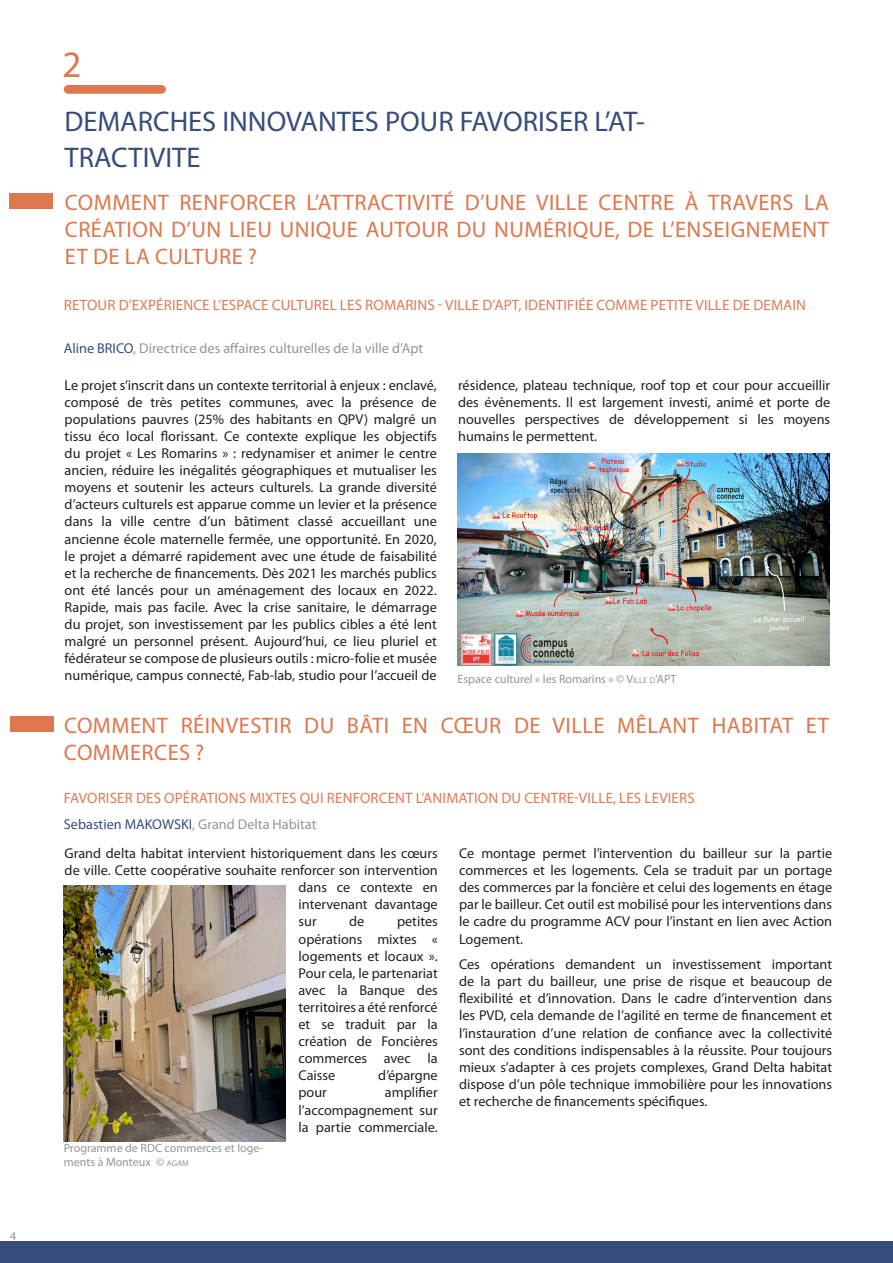
<style>
.page{position:relative;width:893px;height:1263px;background:#fff}
.page>*{position:absolute;margin:0;border:0;box-sizing:border-box;transform-origin:0 0}
.t1{font:37.5px "Myriad Pro";color:#de774e}
.t2{font:28.5px/36px "Myriad Pro";color:#364c7b}
.t3{font:22.5px/27px "Myriad Pro";letter-spacing:.02em;color:#de774e}
.t4{font:15px "Myriad Pro";letter-spacing:.01em;color:#e07a54}
.t5{font:14.25px/17.1px "Myriad Pro";color:#231f20;text-align:justify}
.t6{font:14.25px "Myriad Pro";color:#939598}
.t7{font:12px/14.4px "Myriad Pro";color:#939598}
.s1{color:#364c7b}
.s2{font-style:inherit}
.s3{font-size:8.4px}
.s4{color:#939598}
</style>
<div class="page">
<div style="left:64px;top:85px;width:102px;height:9px;background:#de774e;border-radius:4px"></div>
<div style="left:10px;top:193px;width:43px;height:16px;background:#de774e"></div>
<div style="left:0;top:1242px;width:893px;height:21px;background:#364c7b"></div>
<div style="left:10px;top:716px;width:44px;height:16px;background:#de774e"></div>
<img style="left:458px;top:454px;width:371px;height:212px">
<img style="left:64px;top:886px;width:222px;height:256px">
<p class="t7" style="left:10px;top:1229px;width:8px">4</p>
<h1 class="t1" style="left:64px;top:41px;width:18px">2</h1>
<h2 class="t2" style="left:65px;top:103px;width:582px">DEMARCHES INNOVANTES POUR FAVORI SER L’AT-<br>TRACTIVITE</h2>
<h3 class="t3" style="left:65px;top:189px;width:763px;text-indent:181px">rcer l’attractivité d’un e ville centre à travers la création d’un lieu un ique autou r du num</h3>
<h3 class="t3" style="left:65px;top:189px;width:31px">Comm</h3>
<h3 class="t3" style="left:131px;top:189px;width:87px">ent renfo</h3>
<h3 class="t3" style="left:543px;top:216px;width:288px">érique, de l’enseign ement</h3>
<h3 class="t3" style="left:65px;top:243px;width:194px">et de la cu lture ?</h3>
<p class="t4" style="left:64px;top:296px;width:174px">Retou r d’expérience l’espac</p>
<p class="t4" style="left:261px;top:296px;width:115px">e cu lturel les Roma</p>
<p class="t4" style="left:405px;top:296px;width:203px">rins - ville d’Apt, identifiée comm</p>
<p class="t4" style="left:640px;top:296px;width:165px">e Petite Ville de Demain</p>
<p class="t6" style="left:64px;top:339px;width:361px"><span class="s1">Aline BRICO</span>, Directrice des affaires culturelles de la ville d’Apt</p>
<p class="t5" style="left:65px;top:376px;width:374px">Le projet s’inscrit dans un contexte territorial à enjeux : enclavé, composé de très petites communes, avec la présence de populations pauvres (25% des habitants en QPV) malgré un tissu éco local florissant. Ce contexte explique les objectifs du projet « Les Romarins » : redynamiser et animer le centre ancien, réduire les inégalités géographiques et mutualiser les moyens et soutenir les acteurs culturels. La grande diversité d’acteurs culturels est apparue comme un levier et la présence dans la ville centre d’un bâtiment classé accueillant une ancienne école maternelle fermée, une opportunité. En 2020, le projet a démarré rapidement avec une étude de faisabilité et la recherche de financements. Dès 2021 les marchés publics ont été lancés pour un aménagement des locaux en 2022.<br>Rapide, mais pas facile. Avec la crise sanitaire, le démarrage du projet, son investissement par les publics cibles a été lent malgré un personnel présent. Aujourd’hui, ce lieu pluriel et fédérateur se compose de plusieurs outils : micro-folie et musée numérique, campus connecté, Fab-lab, studio pour l’accueil de</p>
<p class="t5" style="left:458px;top:376px;width:374px">résidence, plateau technique, roof top et cour pour accueillir des évènements. I l est largement investi, animé et porte de nouvelles perspectives de développement si les moyens humains le permettent.</p>
<p class="t7" style="left:458px;top:672px;width:220px">Espace culturel « les Romarins » © <span class="s2">V</span><span class="s3">ILLE D</span><span class="s2">’APT</span></p>
<h3 class="t3" style="left:64px;top:712px;width:31px">Comm</h3>
<h3 class="t3" style="left:130px;top:712px;width:189px">ent réinvestir du</h3>
<h3 class="t3" style="left:347px;top:712px;width:379px">bâti en cœur de ville mêlant hab</h3>
<h3 class="t3" style="left:754px;top:712px;width:77px">itat et</h3>
<h3 class="t3" style="left:64px;top:739px;width:17px">comm</h3>
<h3 class="t3" style="left:130px;top:739px;width:76px">erces ?</h3>
<p class="t4" style="left:64px;top:789px;width:165px">Favoriser des opérations</p>
<p class="t4" style="left:249px;top:789px;width:104px">mixtes qui renfo</p>
<p class="t4" style="left:371px;top:789px;width:324px">rcent l’an imation du centre-ville, les leviers</p>
<p class="t5" style="left:64px;top:810px;width:375px;line-height:28.7px"><span class="s1">Sebastien MAKOWSKI</span><span class="s4">, Grand Delta Habitat<br></span>Grand delta habitat intervient historiquement dans les cœurs</p>
<p class="t5" style="left:298px;top:861px;width:141px;text-indent:-234px">de ville. Cette coopérative souhaite renforcer son intervention dans ce contexte en intervenant davantage sur</p>
<p class="t5" style="left:349px;top:913px;width:17px">de</p>
<p class="t5" style="left:298px;top:913px;width:141px;text-indent:99px">petites opérations mixtes « logements et locaux ».<br>Pour cela, le partenariat avec la Banque des territoires a été renforcé et se traduit par la création de Foncières commerces avec la Caisse</p>
<p class="t5" style="left:378px;top:1067px;width:61px">d’épargne</p>
<p class="t7" style="left:64px;top:1140px;width:201px">Programme de RDC commerces et loge&shy;ments à Monteux © <span class="s3">AGAM</span></p>
<p class="t5" style="left:298px;top:1084px;width:141px;text-indent:86px">amplifier l’accompagnement sur la partie commerciale.</p>
<p class="t5" style="left:298px;top:1084px;width:30px">pour</p>
<p class="t5" style="left:459px;top:844px;width:375px">Ce montage permet l’intervention du bailleur sur la partie commerces et les logements. Cela se traduit par un portage des commerces par la foncière et celui des logements en étage par le bailleur. Cet outil est mobilisé pour les interventions dans le cadre du programme ACV pour l’instant en lien avec Action Logement.</p>
<p class="t5" style="left:459px;top:955px;width:375px">Ces opérations demandent un investissement important de la part du bailleur, une prise de risque et beaucoup de flexibilité et d’innovation. Dans le cadre d’intervention dans les PVD, cela demande de l’agilité en terme de financement et l’instauration d’une relation de confiance avec la collectivité sont des conditions indispensables à la réussite. Pour toujours mieux s’adapter à ces projets complexes, Grand Delta habitat dispose d’un pôle technique immobilière pour les innovations et recherche de financements spécifiques.</p>
</div>
